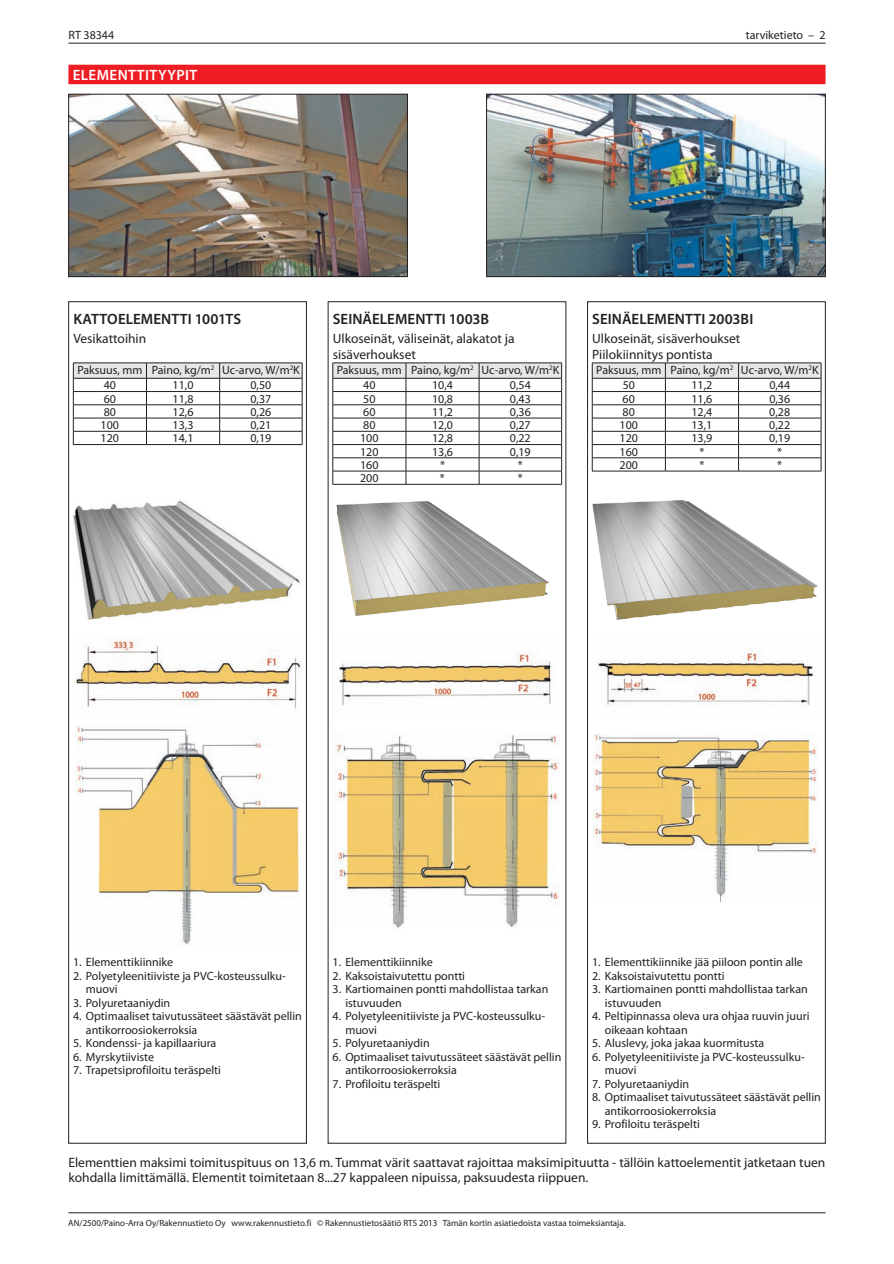
<style>
.page{position:relative;width:894px;height:1264px;background:#fff}
.page>*{position:absolute;margin:0;border:0;box-sizing:border-box;transform-origin:0 0}
.O3{font:600 15px "Myriad Pro";letter-spacing:.005em;color:#231f20}
.O2_palkki{font:600 15px "Myriad Pro";letter-spacing:.025em;color:#fff}
.leipis{font:13.5px/15.8px "Myriad Pro";color:#231f20}
.numerolista{font:12px/13.5px "Myriad Pro";color:#231f20}
.taulukko{font:12px "Myriad Pro";color:#231f20}
.t1{font:9px "Myriad Pro";color:#231f20}
</style>
<div class="page">
<hr style="left:68px;top:1212px;width:757px;height:1px;background:#231f20">
<hr style="left:68px;top:43px;width:757px;height:1px;background:#231f20">
<div style="left:68px;top:65px;width:757px;height:19px;background:#ee1d23"></div>
<svg style="left:73px;top:363px;width:230px;height:81px"></svg>
<hr style="left:73px;top:444px;width:73px;height:1px;background:#231f20">
<hr style="left:146px;top:444px;width:74px;height:1px;background:#231f20">
<hr style="left:220px;top:444px;width:82px;height:1px;background:#231f20">
<svg style="left:592px;top:363px;width:230px;height:108px"></svg>
<hr style="left:592px;top:471px;width:73px;height:1px;background:#231f20">
<hr style="left:665px;top:471px;width:73px;height:1px;background:#231f20">
<hr style="left:738px;top:471px;width:83px;height:1px;background:#231f20">
<svg style="left:332px;top:363px;width:230px;height:121px"></svg>
<hr style="left:332px;top:484px;width:74px;height:1px;background:#231f20">
<hr style="left:406px;top:484px;width:73px;height:1px;background:#231f20">
<hr style="left:479px;top:484px;width:83px;height:1px;background:#231f20">
<img style="left:488px;top:96px;width:335px;height:179px">
<div style="left:486px;top:94px;width:339px;height:183px;border:1px solid #231f20"></div>
<img style="left:70px;top:96px;width:336px;height:179px">
<div style="left:68px;top:94px;width:340px;height:183px;border:1px solid #231f20"></div>
<img style="left:75px;top:725px;width:225px;height:220px">
<img style="left:334px;top:734px;width:225px;height:194px">
<img style="left:594px;top:734px;width:224px;height:167px">
<img style="left:73px;top:501px;width:227px;height:119px">
<img style="left:336px;top:500px;width:214px;height:116px">
<img style="left:592px;top:500px;width:226px;height:120px">
<img style="left:75px;top:637px;width:227px;height:72px">
<img style="left:338px;top:653px;width:215px;height:53px">
<img style="left:597px;top:649px;width:217px;height:57px">
<div style="left:68px;top:301px;width:239px;height:842px;border:1px solid #231f20"></div>
<div style="left:587px;top:301px;width:238px;height:842px;border:1px solid #231f20"></div>
<p class="numerolista" style="left:68px;top:28px;width:47px">RT 38344</p>
<p class="numerolista" style="left:745px;top:28px;width:81px">tarviketieto – 2</p>
<p class="O2_palkki" style="left:73px;top:65px;width:126px">ELEMENTTITYYPIT</p>
<p class="O3" style="left:73px;top:310px;width:169px">KATTOELEMENTTI 1001TS</p>
<p class="leipis" style="left:73px;top:330px;width:74px">Vesikattoihin</p>
<p class="taulukko" style="left:77px;top:362px;width:67px">Paksuus, mm</p>
<p class="taulukko" style="left:152px;top:362px;width:64px">Paino, kg/m<sup>2</sup></p>
<p class="taulukko" style="left:222px;top:362px;width:79px">Uc-arvo, W/m<sup>2</sup>K</p>
<p class="taulukko" style="left:104px;top:378px;width:14px">40</p>
<p class="taulukko" style="left:173px;top:378px;width:22px">11,0</p>
<p class="taulukko" style="left:250px;top:378px;width:22px">0,50</p>
<p class="taulukko" style="left:104px;top:391px;width:14px">60</p>
<p class="taulukko" style="left:173px;top:391px;width:22px">11,8</p>
<p class="taulukko" style="left:250px;top:391px;width:22px">0,37</p>
<p class="taulukko" style="left:104px;top:404px;width:14px">80</p>
<p class="taulukko" style="left:173px;top:404px;width:22px">12,6</p>
<p class="taulukko" style="left:250px;top:404px;width:22px">0,26</p>
<p class="taulukko" style="left:101px;top:418px;width:20px">100</p>
<p class="taulukko" style="left:173px;top:418px;width:22px">13,3</p>
<p class="taulukko" style="left:250px;top:418px;width:22px">0,21</p>
<p class="taulukko" style="left:101px;top:431px;width:20px">120</p>
<p class="taulukko" style="left:173px;top:431px;width:22px">14,1</p>
<p class="taulukko" style="left:250px;top:431px;width:22px">0,19</p>
<p class="O3" style="left:333px;top:310px;width:158px">SEINÄELEMENTTI 1003B</p>
<p class="leipis" style="left:333px;top:330px;width:183px">Ulkoseinät, väliseinät, alakatot ja sisäverhoukset</p>
<p class="taulukko" style="left:337px;top:362px;width:67px">Paksuus, mm</p>
<p class="taulukko" style="left:411px;top:362px;width:64px">Paino, kg/m<sup>2</sup></p>
<p class="taulukko" style="left:481px;top:362px;width:79px">Uc-arvo, W/m<sup>2</sup>K</p>
<p class="taulukko" style="left:363px;top:378px;width:14px">40</p>
<p class="taulukko" style="left:432px;top:378px;width:22px">10,4</p>
<p class="taulukko" style="left:510px;top:378px;width:22px">0,54</p>
<p class="taulukko" style="left:363px;top:391px;width:14px">50</p>
<p class="taulukko" style="left:432px;top:391px;width:22px">10,8</p>
<p class="taulukko" style="left:510px;top:391px;width:22px">0,43</p>
<p class="taulukko" style="left:363px;top:404px;width:14px">60</p>
<p class="taulukko" style="left:432px;top:404px;width:22px">11,2</p>
<p class="taulukko" style="left:510px;top:404px;width:22px">0,36</p>
<p class="taulukko" style="left:363px;top:418px;width:14px">80</p>
<p class="taulukko" style="left:432px;top:418px;width:22px">12,0</p>
<p class="taulukko" style="left:510px;top:418px;width:22px">0,27</p>
<p class="taulukko" style="left:360px;top:431px;width:20px">100</p>
<p class="taulukko" style="left:432px;top:431px;width:22px">12,8</p>
<p class="taulukko" style="left:510px;top:431px;width:22px">0,22</p>
<p class="taulukko" style="left:360px;top:444px;width:20px">120</p>
<p class="taulukko" style="left:432px;top:444px;width:22px">13,6</p>
<p class="taulukko" style="left:510px;top:444px;width:22px">0,19</p>
<p class="taulukko" style="left:360px;top:457px;width:20px">160</p>
<p class="taulukko" style="left:440px;top:457px;width:6px">*</p>
<p class="taulukko" style="left:518px;top:457px;width:6px">*</p>
<p class="taulukko" style="left:360px;top:471px;width:20px">200</p>
<p class="taulukko" style="left:440px;top:471px;width:6px">*</p>
<p class="taulukko" style="left:518px;top:471px;width:6px">*</p>
<p class="O3" style="left:592px;top:310px;width:163px">SEINÄELEMENTTI 2003BI</p>
<p class="leipis" style="left:592px;top:330px;width:150px">Ulkoseinät, sisäverhoukset<br>Piilokiinnitys pontista</p>
<p class="taulukko" style="left:596px;top:362px;width:67px">Paksuus, mm</p>
<p class="taulukko" style="left:670px;top:362px;width:64px">Paino, kg/m<sup>2</sup></p>
<p class="taulukko" style="left:741px;top:362px;width:79px">Uc-arvo, W/m<sup>2</sup>K</p>
<p class="taulukko" style="left:622px;top:378px;width:14px">50</p>
<p class="taulukko" style="left:691px;top:378px;width:22px">11,2</p>
<p class="taulukko" style="left:769px;top:378px;width:22px">0,44</p>
<p class="taulukko" style="left:622px;top:391px;width:14px">60</p>
<p class="taulukko" style="left:691px;top:391px;width:22px">11,6</p>
<p class="taulukko" style="left:769px;top:391px;width:22px">0,36</p>
<p class="taulukko" style="left:622px;top:404px;width:14px">80</p>
<p class="taulukko" style="left:691px;top:404px;width:22px">12,4</p>
<p class="taulukko" style="left:769px;top:404px;width:22px">0,28</p>
<p class="taulukko" style="left:619px;top:418px;width:20px">100</p>
<p class="taulukko" style="left:691px;top:418px;width:22px">13,1</p>
<p class="taulukko" style="left:769px;top:418px;width:22px">0,22</p>
<p class="taulukko" style="left:619px;top:431px;width:20px">120</p>
<p class="taulukko" style="left:691px;top:431px;width:22px">13,9</p>
<p class="taulukko" style="left:769px;top:431px;width:22px">0,19</p>
<p class="taulukko" style="left:619px;top:444px;width:20px">160</p>
<p class="taulukko" style="left:699px;top:444px;width:6px">*</p>
<p class="taulukko" style="left:777px;top:444px;width:6px">*</p>
<p class="taulukko" style="left:619px;top:457px;width:20px">200</p>
<p class="taulukko" style="left:699px;top:457px;width:6px">*</p>
<p class="taulukko" style="left:777px;top:457px;width:6px">*</p>
<p class="numerolista" style="left:73px;top:955px;width:102px">1. Elementtikiinnike</p>
<p class="numerolista" style="left:86px;top:969px;width:201px;text-indent:-13px">2. Polyetyleenitiiviste ja PVC-kosteussulku&shy;muovi</p>
<p class="numerolista" style="left:73px;top:996px;width:99px">3. Polyuretaaniydin</p>
<p class="numerolista" style="left:86px;top:1009px;width:218px;text-indent:-13px">4. Optimaaliset taivutussäteet säästävät pellin antikorroosiokerroksia</p>
<p class="numerolista" style="left:73px;top:1036px;width:145px">5. Kondenssi- ja kapillaariura</p>
<p class="numerolista" style="left:73px;top:1050px;width:83px">6. Myrskytiiviste</p>
<p class="numerolista" style="left:73px;top:1063px;width:149px">7. Trapetsiprofiloitu teräspelti</p>
<p class="numerolista" style="left:332px;top:955px;width:102px">1. Elementtikiinnike</p>
<p class="numerolista" style="left:332px;top:969px;width:134px">2. Kaksoistaivutettu pontti</p>
<p class="numerolista" style="left:345px;top:982px;width:204px;text-indent:-13px">3. Kartiomainen pontti mahdollistaa tarkan istuvuuden</p>
<p class="numerolista" style="left:345px;top:1009px;width:201px;text-indent:-13px">4. Polyetyleenitiiviste ja PVC-kosteussulku&shy;muovi</p>
<p class="numerolista" style="left:332px;top:1036px;width:99px">5. Polyuretaaniydin</p>
<p class="numerolista" style="left:345px;top:1050px;width:218px;text-indent:-13px">6. Optimaaliset taivutussäteet säästävät pellin antikorroosiokerroksia</p>
<p class="numerolista" style="left:332px;top:1077px;width:109px">7. Profiloitu teräspelti</p>
<p class="numerolista" style="left:592px;top:955px;width:212px">1. Elementtikiinnike jää piiloon pontin alle</p>
<p class="numerolista" style="left:592px;top:969px;width:134px">2. Kaksoistaivutettu pontti</p>
<p class="numerolista" style="left:605px;top:982px;width:204px;text-indent:-13px">3. Kartiomainen pontti mahdollistaa tarkan istuvuuden</p>
<p class="numerolista" style="left:605px;top:1009px;width:206px;text-indent:-13px">4. Peltipinnassa oleva ura ohjaa ruuvin juuri oikeaan kohtaan</p>
<p class="numerolista" style="left:592px;top:1036px;width:174px">5. Aluslevy, joka jakaa kuormitusta</p>
<p class="numerolista" style="left:605px;top:1050px;width:201px;text-indent:-13px">6. Polyetyleenitiiviste ja PVC-kosteussulku&shy;muovi</p>
<p class="numerolista" style="left:592px;top:1077px;width:99px">7. Polyuretaaniydin</p>
<p class="numerolista" style="left:605px;top:1090px;width:218px;text-indent:-13px">8. Optimaaliset taivutussäteet säästävät pellin antikorroosiokerroksia</p>
<p class="numerolista" style="left:592px;top:1117px;width:109px">9. Profiloitu teräspelti</p>
<p class="leipis" style="left:68px;top:1154px;width:758px">Elementtien maksimi toimituspituus on 13,6 m. Tummat värit saattavat rajoittaa maksimipituutta - tällöin kattoelementit jatketaan tuen kohdalla limittämällä. Elementit toimitetaan 8...27 kappaleen nipuissa, paksuudesta riippuen.</p>
<p class="t1" style="left:68px;top:1217px;width:559px">AN/2500/Paino-Arra Oy/Rakennustieto Oy www.rakennustieto.fi © Rakennustietosäätiö RTS 2013 Tämän kortin asiatiedoista vastaa toimeksiantaja.</p>
</div>
